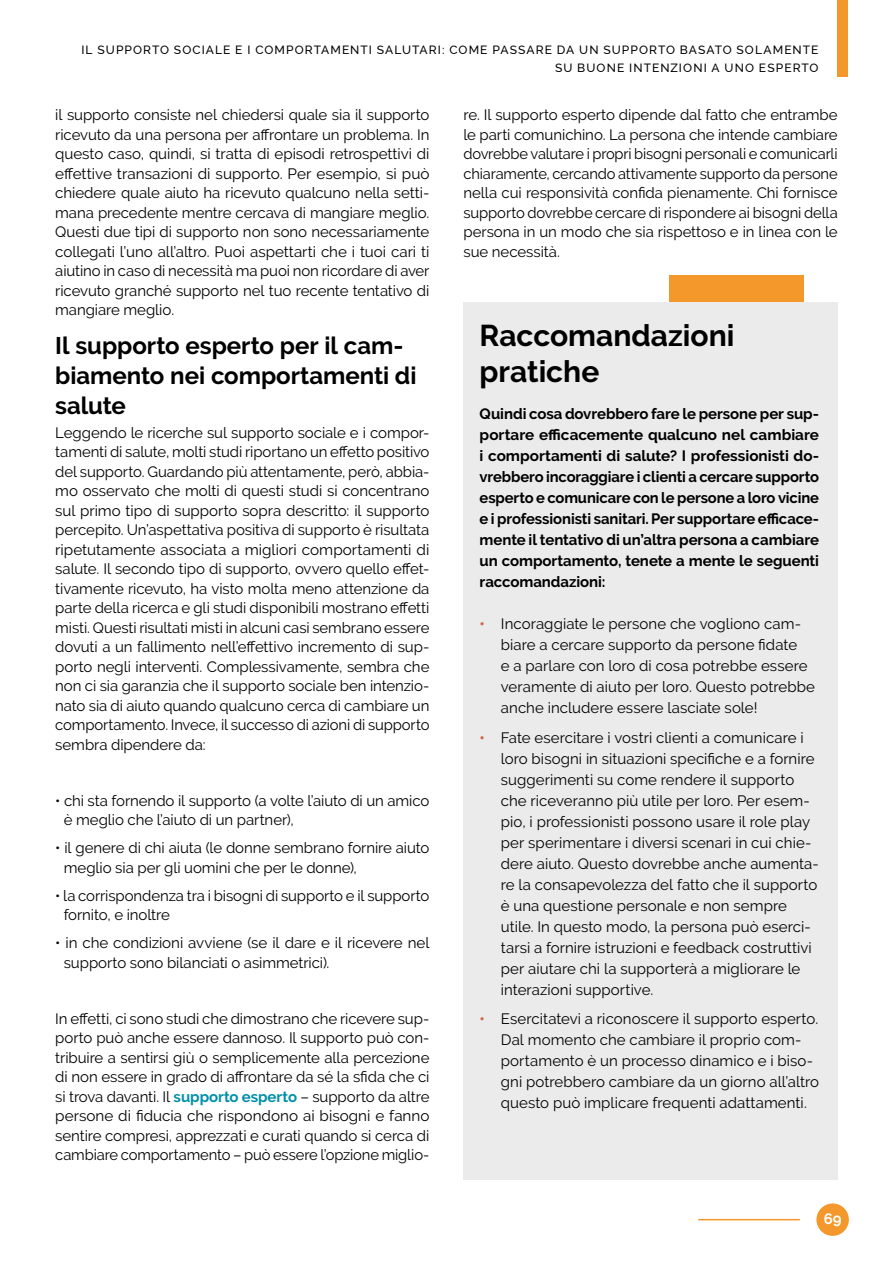
<style>
.page{position:relative;width:893px;height:1263px;background:#fff}
.page>*{position:absolute;margin:0;border:0;box-sizing:border-box;transform-origin:0 0}
.t1{font:700 30px/36px "Raleway";color:#000}
.t2{font:700 24px/30px "Raleway";color:#000}
.t3{font:15px/19.5px "Raleway";color:#000}
.t4{font:700 15px/21px "Raleway";letter-spacing:-.005em;color:#000;text-align:justify}
.t5{font:700 15px "Raleway";color:#fff}
.t6{font:500 12px/18px "Raleway";letter-spacing:.085em;color:#000;text-align:right}
.s1{font-weight:700;color:#d86246}
.s2{font-weight:700;color:#008fa9}
</style>
<div class="page">
<div style="left:816px;top:1203px;width:33px;height:33px;background:#f4982b;border-radius:50%"></div>
<hr style="left:698px;top:1219px;width:102px;height:1px;background:#f4982b">
<div style="left:838px;top:0;width:10px;height:77px;background:#f4982b"></div>
<div style="left:669px;top:275px;width:135px;height:65px;background:#f4982b"></div>
<div style="left:463px;top:302px;width:374px;height:877px;background:#ebebeb"></div>
<p class="t6" style="left:81px;top:41px;width:739px">IL SUPPORTO SOCIALE E I COMPORTAMENTI SALUTARI: COME PASSARE DA UN SUPPORTO BASATO SOLAMENTE<br>SU BUONE INTENZIONI A UNO ESPERTO</p>
<p class="t3" style="left:55px;top:105px;width:376px;text-align:justify">il supporto consiste nel chiedersi quale sia il supporto ricevuto da una persona per affrontare un problema. In questo caso, quindi, si tratta di episodi retrospettivi di effettive transazioni di supporto. Per esempio, si può chiedere quale aiuto ha ricevuto qualcuno nella setti&shy;mana precedente mentre cercava di mangiare meglio.<br>Questi due tipi di supporto non sono necessariamente collegati l’uno all’altro. Puoi aspettarti che i tuoi cari ti aiutino in caso di necessità ma puoi non ricordare di aver ricevuto granché supporto nel tuo recente tentativo di mangiare meglio.</p>
<h2 class="t2" style="left:55px;top:331px;width:363px">Il supporto esperto per il cam&shy;biamento nei comportamenti di salute</h2>
<p class="t3" style="left:55px;top:423px;width:376px;text-align:justify">Leggendo le ricerche sul supporto sociale e i compor&shy;tamenti di salute, molti studi riportano un effetto positivo del supporto. Guardando più attentamente, però, abbia&shy;mo osservato che molti di questi studi si concentrano sul primo tipo di supporto sopra descritto: il supporto percepito. Un’aspettativa positiva di supporto è risultata ripetutamente associata a migliori comportamenti di salute. Il secondo tipo di supporto, ovvero quello effet&shy;tivamente ricevuto, ha visto molta meno attenzione da parte della ricerca e gli studi disponibili mostrano effetti misti. Questi risultati misti in alcuni casi sembrano essere dovuti a un fallimento nell’effettivo incremento di sup&shy;porto negli interventi. Complessivamente, sembra che non ci sia garanzia che il supporto sociale ben intenzio&shy;nato sia di aiuto quando qualcuno cerca di cambiare un comportamento. Invece, il successo di azioni di supporto sembra dipendere da:</p>
<p class="t3" style="left:463px;top:105px;width:376px;text-align:justify">re. Il supporto esperto dipende dal fatto che entrambe le parti comunichino. La persona che intende cambiare dovrebbe valutare i propri bisogni personali e comunicarli chiaramente, cercando attivamente supporto da persone nella cui responsività confida pienamente. Chi fornisce supporto dovrebbe cercare di rispondere ai bisogni della persona in un modo che sia rispettoso e in linea con le sue necessità.</p>
<h1 class="t1" style="left:480px;top:317px;width:256px">Raccomandazioni pratiche</h1>
<p class="t4" style="left:480px;top:404px;width:341px">Quindi cosa dovrebbero fare le persone per sup&shy;portare efficacemente qualcuno nel cambiare i comportamenti di salute? I professionisti do&shy;vrebbero incoraggiare i clienti a cercare supporto esperto e comunicare con le persone a loro vicine e i professionisti sanitari. Per supportare efficace&shy;mente il tentativo di un’altra persona a cambiare un comportamento, tenete a mente le seguenti raccomandazioni:</p>
<p class="t3" style="left:501px;top:613px;width:316px;line-height:21px;text-indent:-21px"><span class="s1">•</span> Incoraggiate le persone che vogliono cam&shy;biare a cercare supporto da persone fidate<br>e a parlare con loro di cosa potrebbe essere veramente di aiuto per loro. Questo potrebbe anche includere essere lasciate sole!</p>
<p class="t3" style="left:501px;top:727px;width:319px;line-height:21px;text-indent:-21px"><span class="s1">•</span> Fate esercitare i vostri clienti a comunicare i loro bisogni in situazioni specifiche e a fornire suggerimenti su come rendere il supporto che riceveranno più utile per loro. Per esem&shy;pio, i professionisti possono usare il role play per sperimentare i diversi scenari in cui chie&shy;dere aiuto. Questo dovrebbe anche aumenta&shy;re la consapevolezza del fatto che il supporto è una questione personale e non sempre utile. In questo modo, la persona può eserci&shy;tarsi a fornire istruzioni e feedback costruttivi per aiutare chi la supporterà a migliorare le interazioni supportive.</p>
<p class="t3" style="left:501px;top:1008px;width:320px;line-height:21px;text-indent:-21px"><span class="s1">•</span> Esercitatevi a riconoscere il supporto esperto.<br>Dal momento che cambiare il proprio com&shy;portamento è un processo dinamico e i biso&shy;gni potrebbero cambiare da un giorno all’altro questo può implicare frequenti adattamenti.</p>
<p class="t3" style="left:64px;top:791px;width:367px;text-indent:-9px">• chi sta fornendo il supporto (a volte l’aiuto di un amico è meglio che l’aiuto di un partner),</p>
<p class="t3" style="left:64px;top:838px;width:367px;text-indent:-9px">• il genere di chi aiuta (le donne sembrano fornire aiuto meglio sia per gli uomini che per le donne),</p>
<p class="t3" style="left:64px;top:886px;width:367px;text-indent:-9px">• la corrispondenza tra i bisogni di supporto e il supporto fornito, e inoltre</p>
<p class="t3" style="left:64px;top:933px;width:367px;text-indent:-9px">• in che condizioni avviene (se il dare e il ricevere nel supporto sono bilanciati o asimmetrici).</p>
<p class="t3" style="left:55px;top:1009px;width:376px;text-align:justify">In effetti, ci sono studi che dimostrano che ricevere sup&shy;porto può anche essere dannoso. Il supporto può con&shy;tribuire a sentirsi giù o semplicemente alla percezione di non essere in grado di affrontare da sé la sfida che ci si trova davanti. Il <span class="s2">supporto esperto</span> – supporto da altre persone di fiducia che rispondono ai bisogni e fanno sentire compresi, apprezzati e curati quando si cerca di cambiare comportamento – può essere l’opzione miglio-</p>
<p class="t5" style="left:824px;top:1210px;width:19px">69</p>
</div>
